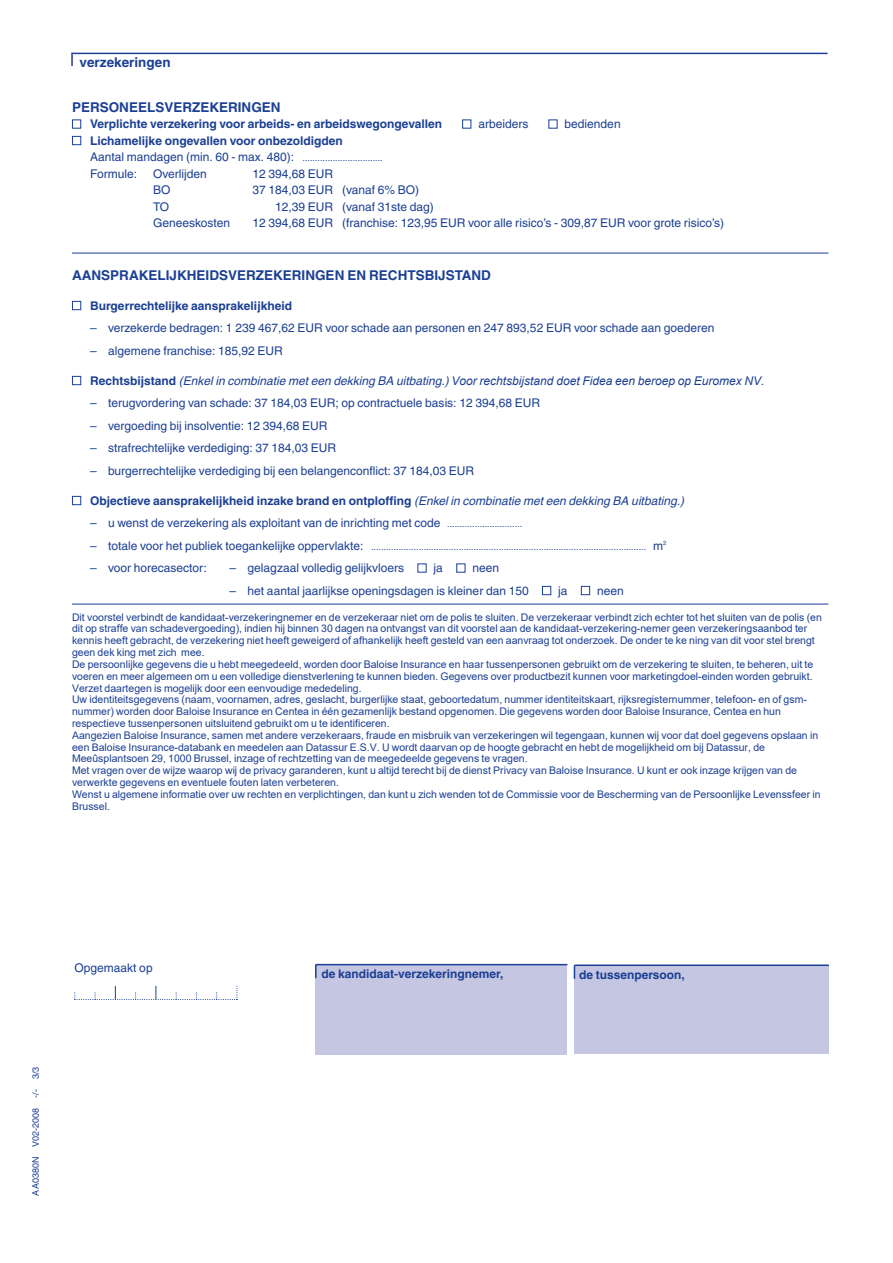
<style>
.page{position:relative;width:893px;height:1263px;background:#fff}
.page>*{position:absolute;margin:0;border:0;box-sizing:border-box;transform-origin:0 0}
.t1{font:700 13.5px "Helvetica";color:#1b3f94}
.t2{font:12px "Helvetica";color:#1b3f94}
.t3{font:700 12px "Helvetica";color:#1b3f94}
.t4{font:italic 12px "Arial";color:#1b3f94}
.t5{font:10.5px/11.9px "Arial";color:#1b3f94}
.t6{font:9px "Helvetica";color:#1b3f94}
.s1{color:#fff}
.s2{font-size:12px}
.s3{font-family:"Helvetica";font-weight:700;font-style:normal}
.s4{font-family:"Helvetica"}
.s5{font-weight:400;font-style:italic}
.s6{font-size:9px}
</style>
<div class="page">
<hr style="left:72px;top:253px;width:756px;height:1px;background:#1b3f94">
<hr style="left:72px;top:604px;width:756px;height:1px;background:#1b3f94">
<hr style="left:73px;top:53px;width:754px;height:1px;background:#1b3f94">
<svg style="left:71px;top:52px;width:2px;height:14px"></svg>
<div style="left:315px;top:964px;width:252px;height:91px;background:#c5c6e1"></div>
<div style="left:574px;top:965px;width:254px;height:89px;background:#c5c6e1"></div>
<hr style="left:316px;top:964px;width:251px;height:1px;background:#1b3f94">
<svg style="left:315px;top:965px;width:1px;height:13px"></svg>
<hr style="left:574px;top:965px;width:254px;height:1px;background:#1b3f94">
<svg style="left:573px;top:965px;width:2px;height:14px"></svg>
<svg style="left:75px;top:986px;width:163px;height:14px"></svg>
<p class="t1" style="left:80px;top:57px;width:93px">verzekeringen</p>
<p class="t1" style="left:72px;top:102px;width:210px">PERSONEELSVERZEKERINGEN</p>
<p class="t3" style="left:72px;top:120px;width:371px"><span class="s1">■</span> Verplichte verzekering voor arbeids- en arbeidswegongevallen</p>
<p class="t2" style="left:462px;top:120px;width:68px"><span class="s1">■</span> arbeiders</p>
<p class="t2" style="left:548px;top:120px;width:74px"><span class="s1">■</span> bedienden</p>
<p class="t3" style="left:72px;top:136px;width:272px"><span class="s1">■</span> Lichamelijke ongevallen voor onbezoldigden</p>
<p class="t6" style="left:90px;top:155px;width:294px"><span class="s2">Aantal mandagen (min. 60 - max. 480):</span> ................................</p>
<p class="t2" style="left:90px;top:169px;width:49px">Formule:</p>
<p class="t2" style="left:153px;top:169px;width:55px">Overlijden</p>
<p class="t2" style="left:252px;top:169px;width:82px">12 394,68 EUR</p>
<p class="t2" style="left:153px;top:186px;width:19px">BO</p>
<p class="t2" style="left:252px;top:186px;width:168px">37 184,03 EUR (vanaf 6% BO)</p>
<p class="t2" style="left:153px;top:202px;width:18px">TO</p>
<p class="t2" style="left:275px;top:202px;width:160px">12,39 EUR (vanaf 31ste dag)</p>
<p class="t2" style="left:153px;top:219px;width:79px">Geneeskosten</p>
<p class="t2" style="left:252px;top:219px;width:473px">12 394,68 EUR (franchise: 123,95 EUR voor alle risico’s - 309,87 EUR voor grote risico’s)</p>
<p class="t1" style="left:72px;top:270px;width:420px">AANSPRAKELIJKHEIDSVERZEKERINGEN EN RECHTSBIJSTAND</p>
<p class="t3" style="left:72px;top:301px;width:221px"><span class="s1">■</span> Burgerrechtelijke aansprakelijkheid</p>
<p class="t2" style="left:90px;top:324px;width:626px">– verzekerde bedragen: 1 239 467,62 EUR voor schade aan personen en 247 893,52 EUR voor schade aan goederen</p>
<p class="t2" style="left:90px;top:346px;width:194px">– algemene franchise: 185,92 EUR</p>
<p class="t4" style="left:72px;top:373px;width:694px"><span class="s1">■</span> <span class="s3">Rechtsbijstand</span> <span class="s4">(Enkel in combinatie met een dekking BA uitbating.)</span> Voor rechtsbijstand doet Fidea een beroep op Euromex NV.</p>
<p class="t2" style="left:90px;top:399px;width:451px">– terugvordering van schade: 37 184,03 EUR; op contractuele basis: 12 394,68 EUR</p>
<p class="t2" style="left:90px;top:421px;width:239px">– vergoeding bij insolventie: 12 394,68 EUR</p>
<p class="t2" style="left:90px;top:444px;width:248px">– strafrechtelijke verdediging: 37 184,03 EUR</p>
<p class="t2" style="left:90px;top:466px;width:385px">– burgerrechtelijke verdediging bij een belangenconflict: 37 184,03 EUR</p>
<p class="t3" style="left:72px;top:496px;width:613px"><span class="s1">■</span> Objectieve aansprakelijkheid inzake brand en ontploffing <span class="s5">(Enkel in combinatie met een dekking BA uitbating.)</span></p>
<p class="t2" style="left:90px;top:519px;width:433px">– u wenst de verzekering als exploitant van de inrichting met code <span class="s6">..............................</span></p>
<p class="t6" style="left:90px;top:543px;width:578px"><span class="s2">– totale voor het publiek toegankelijke oppervlakte:</span> .............................................................................................................. <span class="s2">m</span><sup>2</sup></p>
<p class="t2" style="left:90px;top:564px;width:118px">– voor horecasector:</p>
<p class="t2" style="left:230px;top:564px;width:271px">– gelagzaal volledig gelijkvloers <span class="s1">■</span> ja <span class="s1">■</span> neen</p>
<p class="t2" style="left:230px;top:586px;width:395px">– het aantal jaarlijkse openingsdagen is kleiner dan 150 <span class="s1">■</span> ja <span class="s1">■</span> neen</p>
<p class="t5" style="left:72px;top:611px;width:751px">Dit voorstel verbindt de kandidaat-verzekeringnemer en de verzekeraar niet om de polis te sluiten. De verzekeraar verbindt zich echter tot het sluiten van de polis (en dit op straffe van schadevergoeding), indien hij binnen 30 dagen na ontvangst van dit voorstel aan de kandidaat-verzekering-nemer geen verzekeringsaanbod ter kennis heeft gebracht, de verzekering niet heeft geweigerd of afhankelijk heeft gesteld van een aanvraag tot onderzoek. De onder te ke ning van dit voor stel brengt geen dek king met zich mee.<br>De persoonlijke gegevens die u hebt meegedeeld, worden door Baloise Insurance en haar tussenpersonen gebruikt om de verzekering te sluiten, te beheren, uit te voeren en meer algemeen om u een volledige dienstverlening te kunnen bieden. Gegevens over productbezit kunnen voor marketingdoel-einden worden gebruikt.<br>Verzet daartegen is mogelijk door een eenvoudige mededeling.<br>Uw identiteitsgegevens (naam, voornamen, adres, geslacht, burgerlijke staat, geboortedatum, nummer identiteitskaart, rijksregisternummer, telefoon- en of gsm&shy;nummer) worden door Baloise Insurance en Centea in één gezamenlijk bestand opgenomen. Die gegevens worden door Baloise Insurance, Centea en hun respectieve tussenpersonen uitsluitend gebruikt om u te identificeren.<br>Aangezien Baloise Insurance, samen met andere verzekeraars, fraude en misbruik van verzekeringen wil tegengaan, kunnen wij voor dat doel gegevens opslaan in een Baloise Insurance-databank en meedelen aan Datassur E.S.V. U wordt daarvan op de hoogte gebracht en hebt de mogelijkheid om bij Datassur, de Meeûsplantsoen 29, 1000 Brussel, inzage of rechtzetting van de meegedeelde gegevens te vragen.<br>Met vragen over de wijze waarop wij de privacy garanderen, kunt u altijd terecht bij de dienst Privacy van Baloise Insurance. U kunt er ook inzage krijgen van de verwerkte gegevens en eventuele fouten laten verbeteren.<br>Wenst u algemene informatie over uw rechten en verplichtingen, dan kunt u zich wenden tot de Commissie voor de Bescherming van de Persoonlijke Levenssfeer in Brussel.</p>
<p class="t2" style="left:75px;top:963px;width:80px">Opgemaakt op</p>
<p class="t6" style="left:33px;top:1196px;width:130px;rotate:-90deg">AA0380N V02-2008 -/- 3/3</p>
<p class="t3" style="left:321px;top:969px;width:184px">de kandidaat-verzekeringnemer,</p>
<p class="t3" style="left:579px;top:971px;width:107px">de tussenpersoon,</p>
</div>
